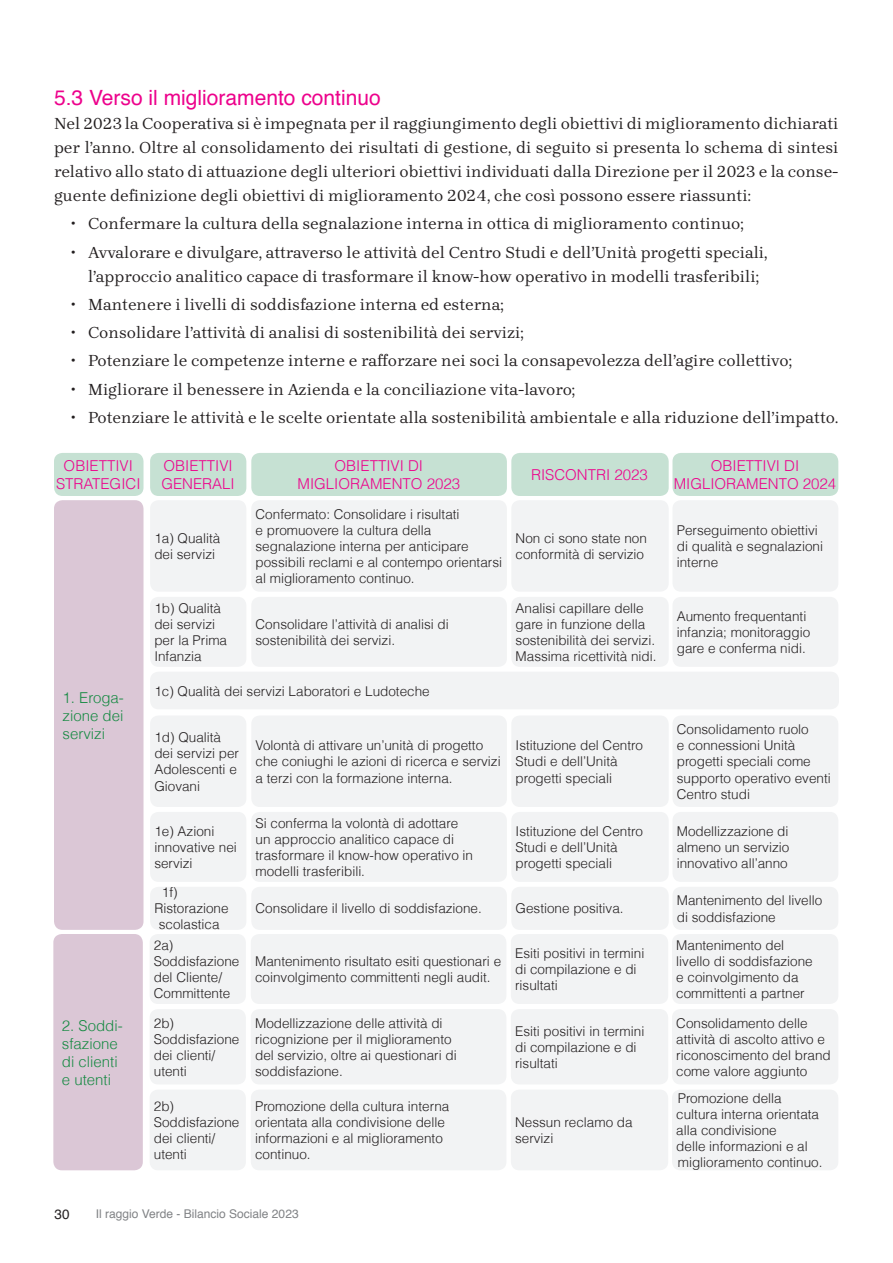
<style>
.page{position:relative;width:893px;height:1263px;background:#fff}
.page>*{position:absolute;margin:0;border:0;box-sizing:border-box;transform-origin:0 0}
.t1{font:21px "Helvetica";color:#ed028c}
.t2{font:16.5px/24px "Brygada 1918";color:#231f20;text-align:justify}
.t3{font:300 15px/18px "Helvetica";color:#ed028c;text-align:center}
.t4{font:300 15px/18px "Helvetica";color:#178a43;text-align:justify}
.t5{font:300 13.5px/16.2px "Helvetica";color:#231f20}
.t6{font:13.5px "Helvetica";color:#231f20}
.t7{font:12px "Helvetica";color:#808285}
</style>
<div class="page">
<div style="left:54px;top:500px;width:90px;height:430px;background:#dbc7d6;border-radius:9px"></div>
<div style="left:150px;top:453px;width:96px;height:43px;background:#c6e1d3;border-radius:9px"></div>
<div style="left:150px;top:500px;width:96px;height:92px;background:#f2f3f4;border-radius:9px"></div>
<div style="left:150px;top:597px;width:96px;height:70px;background:#f2f3f4;border-radius:9px"></div>
<div style="left:150px;top:672px;width:689px;height:37px;background:#f2f3f4;border-radius:9px"></div>
<div style="left:150px;top:715px;width:96px;height:92px;background:#f2f3f4;border-radius:9px"></div>
<div style="left:251px;top:453px;width:256px;height:43px;background:#c6e1d3;border-radius:9px"></div>
<div style="left:251px;top:500px;width:256px;height:92px;background:#f2f3f4;border-radius:9px"></div>
<div style="left:251px;top:597px;width:256px;height:70px;background:#f2f3f4;border-radius:9px"></div>
<div style="left:251px;top:715px;width:256px;height:92px;background:#f2f3f4;border-radius:9px"></div>
<div style="left:511px;top:453px;width:158px;height:43px;background:#c6e1d3;border-radius:9px"></div>
<div style="left:511px;top:500px;width:158px;height:92px;background:#f2f3f4;border-radius:9px"></div>
<div style="left:511px;top:597px;width:158px;height:70px;background:#f2f3f4;border-radius:9px"></div>
<div style="left:511px;top:715px;width:158px;height:92px;background:#f2f3f4;border-radius:9px"></div>
<div style="left:672px;top:453px;width:166px;height:43px;background:#c6e1d3;border-radius:9px"></div>
<div style="left:672px;top:500px;width:166px;height:92px;background:#f2f3f4;border-radius:9px"></div>
<div style="left:672px;top:597px;width:166px;height:70px;background:#f2f3f4;border-radius:9px"></div>
<div style="left:672px;top:715px;width:166px;height:92px;background:#f2f3f4;border-radius:9px"></div>
<div style="left:54px;top:453px;width:90px;height:43px;background:#c6e1d3;border-radius:9px"></div>
<div style="left:150px;top:812px;width:96px;height:70px;background:#f2f3f4;border-radius:9px"></div>
<div style="left:150px;top:887px;width:96px;height:43px;background:#f2f3f4;border-radius:9px"></div>
<div style="left:251px;top:812px;width:256px;height:70px;background:#f2f3f4;border-radius:9px"></div>
<div style="left:251px;top:887px;width:256px;height:43px;background:#f2f3f4;border-radius:9px"></div>
<div style="left:511px;top:812px;width:158px;height:70px;background:#f2f3f4;border-radius:9px"></div>
<div style="left:511px;top:887px;width:158px;height:43px;background:#f2f3f4;border-radius:9px"></div>
<div style="left:672px;top:812px;width:166px;height:70px;background:#f2f3f4;border-radius:9px"></div>
<div style="left:672px;top:887px;width:166px;height:43px;background:#f2f3f4;border-radius:9px"></div>
<div style="left:53px;top:934px;width:90px;height:236px;background:#dbc7d6;border-radius:9px"></div>
<div style="left:150px;top:934px;width:96px;height:70px;background:#f2f3f4;border-radius:9px"></div>
<div style="left:150px;top:1009px;width:96px;height:75px;background:#f2f3f4;border-radius:9px"></div>
<div style="left:150px;top:1089px;width:96px;height:81px;background:#f2f3f4;border-radius:9px"></div>
<div style="left:251px;top:934px;width:255px;height:70px;background:#f2f3f4;border-radius:9px"></div>
<div style="left:251px;top:1009px;width:255px;height:75px;background:#f2f3f4;border-radius:9px"></div>
<div style="left:251px;top:1089px;width:255px;height:81px;background:#f2f3f4;border-radius:9px"></div>
<div style="left:511px;top:934px;width:157px;height:70px;background:#f2f3f4;border-radius:9px"></div>
<div style="left:511px;top:1009px;width:157px;height:75px;background:#f2f3f4;border-radius:9px"></div>
<div style="left:511px;top:1089px;width:157px;height:81px;background:#f2f3f4;border-radius:9px"></div>
<div style="left:672px;top:934px;width:166px;height:70px;background:#f2f3f4;border-radius:9px"></div>
<div style="left:672px;top:1009px;width:166px;height:75px;background:#f2f3f4;border-radius:9px"></div>
<div style="left:672px;top:1089px;width:166px;height:81px;background:#f2f3f4;border-radius:9px"></div>
<h1 class="t1" style="left:54px;top:89px;width:328px">5.3 Verso il miglioramento continuo</h1>
<p class="t2" style="left:54px;top:112px;width:786px">Nel 2023 la Cooperativa si è impegnata per il raggiungimento degli obiettivi di miglioramento dichiarati per l’anno. Oltre al consolidamento dei risultati di gestione, di seguito si presenta lo schema di sintesi relativo allo stato di attuazione degli ulteriori obiettivi individuati dalla Direzione per il 2023 e la conse&shy;guente definizione degli obiettivi di miglioramento 2024, che così possono essere riassunti:</p>
<p class="t2" style="left:71px;top:212px;width:674px">• Confermare la cultura della segnalazione interna in ottica di miglioramento continuo;</p>
<p class="t2" style="left:71px;top:240px;width:698px;text-align:center">• Avvalorare e divulgare, attraverso le attività del Centro Studi e dell’Unità progetti speciali, l’approccio analitico capace di trasformare il know-how operativo in modelli trasferibili;</p>
<p class="t2" style="left:71px;top:292px;width:434px">• Mantenere i livelli di soddisfazione interna ed esterna;</p>
<p class="t2" style="left:71px;top:321px;width:454px">• Consolidare l’attività di analisi di sostenibilità dei servizi;</p>
<p class="t2" style="left:71px;top:349px;width:722px">• Potenziare le competenze interne e rafforzare nei soci la consapevolezza dell’agire collettivo;</p>
<p class="t2" style="left:71px;top:377px;width:506px">• Migliorare il benessere in Azienda e la conciliazione vita-lavoro;</p>
<p class="t2" style="left:71px;top:405px;width:769px">• Potenziare le attività e le scelte orientate alla sostenibilità ambientale e alla riduzione dell’impatto.</p>
<p class="t3" style="left:56px;top:457px;width:86px">OBIETTIVI<br>STRATEGICI</p>
<p class="t4" style="left:63px;top:688px;width:63px">1. Eroga&shy;zione dei servizi</p>
<p class="t4" style="left:62px;top:1016px;width:62px;text-align:left">2. Soddi&shy;sfazione di clienti e utenti</p>
<p class="t3" style="left:161px;top:457px;width:75px;text-align:left">OBIETTIVI<br>GENERALI</p>
<p class="t3" style="left:298px;top:457px;width:164px">OBIETTIVI DI<br>MIGLIORAMENTO 2023</p>
<p class="t5" style="left:256px;top:506px;width:248px">Confermato: Consolidare i risultati<br>e promuovere la cultura della segnalazione interna per anticipare possibili reclami e al contempo orientarsi al miglioramento continuo.</p>
<p class="t5" style="left:256px;top:616px;width:195px">Consolidare l’attività di analisi di sostenibilità dei servizi.</p>
<p class="t5" style="left:154px;top:530px;width:68px">1a) Qualità dei servizi</p>
<p class="t5" style="left:154px;top:600px;width:74px">1b) Qualità dei servizi per la Prima<br>Infanzia</p>
<p class="t5" style="left:154px;top:682px;width:277px">1c) Qualità dei servizi Laboratori e Ludoteche</p>
<p class="t5" style="left:154px;top:729px;width:86px">1d) Qualità dei servizi per<br>Adolescenti e<br>Giovani</p>
<p class="t5" style="left:256px;top:737px;width:247px">Volontà di attivare un’unità di progetto che coniughi le azioni di ricerca e servizi a terzi con la formazione interna.</p>
<p class="t5" style="left:154px;top:823px;width:84px">1e) Azioni innovative nei servizi</p>
<p class="t5" style="left:162px;top:884px;width:17px">1f)</p>
<p class="t5" style="left:154px;top:900px;width:76px">Ristorazione</p>
<p class="t5" style="left:159px;top:916px;width:62px">scolastica</p>
<p class="t5" style="left:154px;top:937px;width:87px">2a)<br>Soddisfazione del Cliente/<br>Committente</p>
<p class="t5" style="left:154px;top:1014px;width:87px">2b)<br>Soddisfazione dei clienti/ utenti</p>
<p class="t5" style="left:154px;top:1098px;width:87px">2b)<br>Soddisfazione dei clienti/ utenti</p>
<p class="t5" style="left:256px;top:815px;width:219px">Si conferma la volontà di adottare un approccio analitico capace di trasformare il know-how operativo in modelli trasferibili.</p>
<p class="t5" style="left:256px;top:900px;width:228px">Consolidare il livello di soddisfazione.</p>
<p class="t5" style="left:255px;top:953px;width:248px">Mantenimento risultato esiti questionari e coinvolgimento committenti negli audit.</p>
<p class="t5" style="left:255px;top:1014px;width:203px">Modellizzazione delle attività di ricognizione per il miglioramento del servizio, oltre ai questionari di soddisfazione.</p>
<p class="t5" style="left:255px;top:1098px;width:196px">Promozione della cultura interna orientata alla condivisione delle informazioni e al miglioramento continuo.</p>
<p class="t3" style="left:531px;top:466px;width:118px">RISCONTRI 2023</p>
<p class="t5" style="left:516px;top:530px;width:133px">Non ci sono state non conformità di servizio</p>
<p class="t5" style="left:516px;top:600px;width:143px">Analisi capillare delle gare in funzione della sostenibilità dei servizi.<br>Massima ricettività nidi.</p>
<p class="t5" style="left:516px;top:737px;width:129px">Istituzione del Centro<br>Studi e dell’Unità progetti speciali</p>
<p class="t5" style="left:516px;top:823px;width:129px">Istituzione del Centro<br>Studi e dell’Unità progetti speciali</p>
<p class="t5" style="left:516px;top:900px;width:110px">Gestione positiva.</p>
<p class="t5" style="left:515px;top:945px;width:131px">Esiti positivi in termini di compilazione e di risultati</p>
<p class="t5" style="left:515px;top:1022px;width:131px">Esiti positivi in termini di compilazione e di risultati</p>
<p class="t5" style="left:515px;top:1114px;width:119px">Nessun reclamo da servizi</p>
<p class="t6" style="left:55px;top:1208px;width:17px">30</p>
<p class="t7" style="left:96px;top:1209px;width:204px">Il raggio Verde - Bilancio Sociale 2023</p>
<p class="t3" style="left:674px;top:457px;width:164px">OBIETTIVI DI<br>MIGLIORAMENTO 2024</p>
<p class="t5" style="left:677px;top:522px;width:148px">Perseguimento obiettivi di qualità e segnalazioni interne</p>
<p class="t5" style="left:677px;top:608px;width:135px">Aumento frequentanti infanzia; monitoraggio gare e conferma nidi.</p>
<p class="t5" style="left:677px;top:721px;width:156px">Consolidamento ruolo<br>e connessioni Unità progetti speciali come supporto operativo eventi<br>Centro studi</p>
<p class="t5" style="left:677px;top:823px;width:114px;text-align:justify">Modellizzazione di almeno un servizio innovativo all’anno</p>
<p class="t5" style="left:677px;top:892px;width:147px">Mantenimento del livello di soddisfazione</p>
<p class="t5" style="left:676px;top:937px;width:138px">Mantenimento del livello di soddisfazione e coinvolgimento da committenti a partner</p>
<p class="t5" style="left:676px;top:1014px;width:156px">Consolidamento delle attività di ascolto attivo e riconoscimento del brand come valore aggiunto</p>
<p class="t5" style="left:676px;top:1089px;width:148px">Promozione della cultura interna orientata alla condivisione<br>delle informazioni e al miglioramento continuo.</p>
</div>
